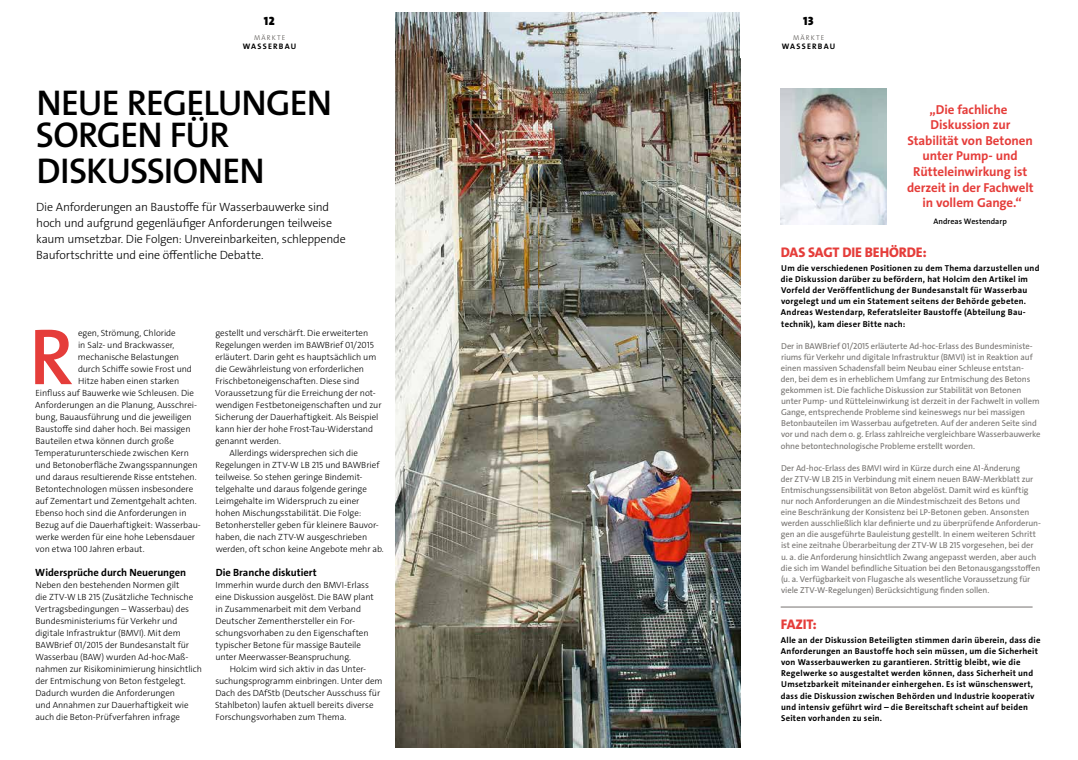
<style>
.page{position:relative;width:1078px;height:760px;background:#fff}
.page>*{position:absolute;margin:0;border:0;box-sizing:border-box;transform-origin:0 0}
.t1{font:80.1px "The Sans LP6 Se Bld";color:#e53d3a}
.t2{font:36px/32.4px "The Sans LP6 Se Bld";letter-spacing:-.025em;color:#000}
.t3{font:14px "The Sans LP8 Ex Bld";letter-spacing:-.01em;color:#e53d3a}
.t4{font:13px/15.6px "The Sans LP7 Bld";letter-spacing:-.01em;color:#e53d3a;text-align:center}
.t5{font:12px/16.2px "The Sans LP3 Lig";letter-spacing:-.02em;color:#000}
.t6{font:900 12px "The Sans LP9";color:#000}
.t7{font:10.5px "The Sans LP7 Bld";color:#000}
.t8{font:9px/12px "The Sans LP3 Lig";letter-spacing:-.005em;color:#000}
.t9{font:8.6px/11.1px "The Sans LP5 Plain";letter-spacing:-.01em;color:#75726f}
.t10{font:8.6px/11.1px "The Sans LP7 Bld";letter-spacing:.025em;color:#000}
.t11{font:8px "The Sans LP7 Bld";letter-spacing:.15em;color:#000}
.t12{font:8px "The Sans LP6 Se Bld";letter-spacing:.005em;color:#000}
.t13{font:7px "The Sans LP3 Lig";letter-spacing:.16em;color:#55524e}
</style>
<div class="page">
<img style="left:395px;top:13px;width:345px;height:734px">
<img style="left:780px;top:88px;width:106px;height:136px">
<hr style="left:780px;top:607px;width:252px;height:1px;background:#75726f">
<h3 class="t6" style="left:264px;top:14px;width:12px">12</h3>
<p class="t13" style="left:254px;top:33px;width:33px">MÄRKTE</p>
<p class="t11" style="left:243px;top:41px;width:55px">WASSERBAU</p>
<h2 class="t2" style="left:36px;top:87px;width:298px">NEUE REGELUNGEN<br>SORGEN FÜR</h2>
<h2 class="t2" style="left:37px;top:155px;width:229px">DISKUSSIONEN</h2>
<h3 class="t5" style="left:36px;top:199px;width:311px">Die Anforderungen an Baustoffe für Wasserbauwerke sind hoch und aufgrund gegenläufiger Anforderungen teilweise kaum umsetzbar. Die Folgen: Unvereinbarkeiten, schleppende Baufortschritte und eine öffentliche Debatte.</h3>
<h1 class="t1" style="left:29px;top:306px;width:46px">R</h1>
<p class="t8" style="left:78px;top:327px;width:99px">egen, Strömung, Chloride</p>
<p class="t8" style="left:78px;top:339px;width:98px">in Salz- und Brackwasser,</p>
<p class="t8" style="left:78px;top:351px;width:103px">mechanische Belastungen</p>
<p class="t8" style="left:78px;top:363px;width:115px">durch Schiffe sowie Frost und</p>
<p class="t8" style="left:78px;top:375px;width:103px">Hitze haben einen starken</p>
<p class="t8" style="left:36px;top:387px;width:160px">Einfluss auf Bauwerke wie Schleusen. Die</p>
<p class="t8" style="left:35px;top:399px;width:163px">Anforderungen an die Planung, Ausschrei-</p>
<p class="t8" style="left:36px;top:411px;width:158px">bung, Bauausführung und die jeweiligen</p>
<p class="t8" style="left:36px;top:423px;width:156px">Baustoffe sind daher hoch. Bei massigen</p>
<p class="t8" style="left:36px;top:435px;width:140px">Bauteilen etwa können durch große</p>
<p class="t8" style="left:35px;top:447px;width:155px">Temperaturunterschiede zwischen Kern</p>
<p class="t8" style="left:35px;top:459px;width:164px">und Betonoberfläche Zwangsspannungen</p>
<p class="t8" style="left:35px;top:471px;width:163px">und daraus resultierende Risse entstehen.</p>
<p class="t8" style="left:36px;top:483px;width:159px">Betontechnologen müssen insbesondere</p>
<p class="t8" style="left:35px;top:495px;width:163px">auf Zementart und Zementgehalt achten.</p>
<p class="t8" style="left:36px;top:507px;width:153px">Ebenso hoch sind die Anforderungen in</p>
<p class="t8" style="left:36px;top:519px;width:167px">Bezug auf die Dauerhaftigkeit: Wasserbau-</p>
<p class="t8" style="left:36px;top:531px;width:161px">werke werden für eine hohe Lebensdauer</p>
<p class="t8" style="left:36px;top:543px;width:110px">von etwa 100 Jahren erbaut.</p>
<p class="t7" style="left:35px;top:566px;width:152px">Widersprüche durch Neuerungen</p>
<p class="t8" style="left:35px;top:579px;width:168px">Neben den bestehenden Normen gilt<br>die ZTV-W LB 215 (Zusätzliche Technische Vertragsbedingungen – Wasserbau) des Bundesministeriums für Verkehr und digitale Infrastruktur (BMVI). Mit dem BAWBrief 01/2015 der Bundesanstalt für Wasserbau (BAW) wurden Ad-hoc-Maß&shy;nahmen zur Risikominimierung hinsichtlich der Entmischung von Beton festgelegt.<br>Dadurch wurden die Anforderungen<br>und Annahmen zur Dauerhaftigkeit wie auch die Beton-Prüfverfahren infrage</p>
<p class="t8" style="left:215px;top:327px;width:154px">gestellt und verschärft. Die erweiterten</p>
<p class="t8" style="left:215px;top:339px;width:160px">Regelungen werden im BAWBrief 01/2015</p>
<p class="t8" style="left:215px;top:351px;width:162px">erläutert. Darin geht es hauptsächlich um</p>
<p class="t8" style="left:215px;top:363px;width:150px">die Gewährleistung von erforderlichen</p>
<p class="t8" style="left:215px;top:375px;width:145px">Frischbetoneigenschaften. Diese sind</p>
<p class="t8" style="left:215px;top:387px;width:162px">Voraussetzung für die Erreichung der not-</p>
<p class="t8" style="left:216px;top:399px;width:167px">wendigen Festbetoneigenschaften und zur</p>
<p class="t8" style="left:215px;top:411px;width:165px">Sicherung der Dauerhaftigkeit. Als Beispiel</p>
<p class="t8" style="left:215px;top:423px;width:159px">kann hier der hohe Frost-Tau-Widerstand</p>
<p class="t8" style="left:215px;top:435px;width:67px">genannt werden.</p>
<p class="t8" style="left:229px;top:447px;width:130px">Allerdings widersprechen sich die</p>
<p class="t8" style="left:215px;top:459px;width:165px">Regelungen in ZTV-W LB 215 und BAWBrief</p>
<p class="t8" style="left:215px;top:471px;width:148px">teilweise. So stehen geringe Bindemit-</p>
<p class="t8" style="left:215px;top:483px;width:153px">telgehalte und daraus folgende geringe</p>
<p class="t8" style="left:215px;top:495px;width:145px">Leimgehalte im Widerspruch zu einer</p>
<p class="t8" style="left:215px;top:507px;width:147px">hohen Mischungsstabilität. Die Folge:</p>
<p class="t8" style="left:215px;top:519px;width:164px">Betonhersteller geben für kleinere Bauvor-</p>
<p class="t8" style="left:215px;top:531px;width:153px">haben, die nach ZTV-W ausgeschrieben</p>
<p class="t8" style="left:216px;top:543px;width:170px">werden, oft schon keine Angebote mehr ab.</p>
<p class="t7" style="left:216px;top:566px;width:103px">Die Branche diskutiert</p>
<p class="t8" style="left:215px;top:579px;width:160px">Immerhin wurde durch den BMVI-Erlass eine Diskussion ausgelöst. Die BAW plant in Zusammenarbeit mit dem Verband Deutscher Zementhersteller ein For&shy;schungsvorhaben zu den Eigenschaften typischer Betone für massige Bauteile unter Meerwasser-Beanspruchung.</p>
<p class="t8" style="left:215px;top:663px;width:169px;text-indent:15px">Holcim wird sich aktiv in das Unter&shy;suchungsprogramm einbringen. Unter dem Dach des DAfStb (Deutscher Ausschuss für Stahlbeton) laufen aktuell bereits diverse Forschungsvorhaben zum Thema.</p>
<h3 class="t6" style="left:803px;top:14px;width:12px">13</h3>
<p class="t13" style="left:792px;top:33px;width:33px">MÄRKTE</p>
<p class="t11" style="left:781px;top:41px;width:55px">WASSERBAU</p>
<h3 class="t4" style="left:906px;top:101px;width:128px">„Die fachliche<br>Diskussion zur<br>Stabilität von Betonen unter Pump- und<br>Rütteleinwirkung ist derzeit in der Fachwelt in vollem Gange.“</h3>
<p class="t12" style="left:933px;top:216px;width:75px">Andreas Westendarp</p>
<h3 class="t3" style="left:780px;top:243px;width:147px">DAS SAGT DIE BEHÖRDE:</h3>
<p class="t10" style="left:780px;top:263px;width:260px">Um die verschiedenen Positionen zu dem Thema darzustellen und die Diskussion darüber zu befördern, hat Holcim den Artikel im Vorfeld der Veröffentlichung der Bundesanstalt für Wasserbau vorgelegt und um ein Statement seitens der Behörde gebeten.<br>Andreas Westendarp, Referatsleiter Baustoffe (Abteilung Bau&shy;technik), kam dieser Bitte nach:</p>
<p class="t9" style="left:780px;top:340px;width:261px">Der in BAWBrief 01/2015 erläuterte Ad-hoc-Erlass des Bundesministe&shy;riums für Verkehr und digitale Infrastruktur (BMVI) ist in Reaktion auf einen massiven Schadensfall beim Neubau einer Schleuse entstan&shy;den, bei dem es in erheblichem Umfang zur Entmischung des Betons gekommen ist. Die fachliche Diskussion zur Stabilität von Betonen unter Pump- und Rütteleinwirkung ist derzeit in der Fachwelt in vollem Gange, entsprechende Probleme sind keineswegs nur bei massigen Betonbauteilen im Wasserbau aufgetreten. Auf der anderen Seite sind vor und nach dem o. g. Erlass zahlreiche vergleichbare Wasserbauwerke ohne betontechnologische Probleme erstellt worden.</p>
<p class="t9" style="left:780px;top:462px;width:262px">Der Ad-hoc-Erlass des BMVI wird in Kürze durch eine A1-Änderung<br>der ZTV-W LB 215 in Verbindung mit einem neuen BAW-Merkblatt zur Entmischungssensibilität von Beton abgelöst. Damit wird es künftig nur noch Anforderungen an die Mindestmischzeit des Betons und<br>eine Beschränkung der Konsistenz bei LP-Betonen geben. Ansonsten werden ausschließlich klar definierte und zu überprüfende Anforderun&shy;gen an die ausgeführte Bauleistung gestellt. In einem weiteren Schritt ist eine zeitnahe Überarbeitung der ZTV-W LB 215 vorgesehen, bei der u. a. die Anforderung hinsichtlich Zwang angepasst werden, aber auch die sich im Wandel befindliche Situation bei den Betonausgangsstoffen (u. a. Verfügbarkeit von Flugasche als wesentliche Voraussetzung für viele ZTV-W-Regelungen) Berücksichtigung finden sollen.</p>
<h3 class="t3" style="left:780px;top:615px;width:37px">FAZIT:</h3>
<p class="t10" style="left:780px;top:634px;width:261px">Alle an der Diskussion Beteiligten stimmen darin überein, dass die Anforderungen an Baustoffe hoch sein müssen, um die Sicherheit von Wasserbauwerken zu garantieren. Strittig bleibt, wie die Regelwerke so ausgestaltet werden können, dass Sicherheit und Umsetzbarkeit miteinander einhergehen. Es ist wünschenswert, dass die Diskussion zwischen Behörden und Industrie kooperativ und intensiv geführt wird – die Bereitschaft scheint auf beiden Seiten vorhanden zu sein.</p>
</div>
